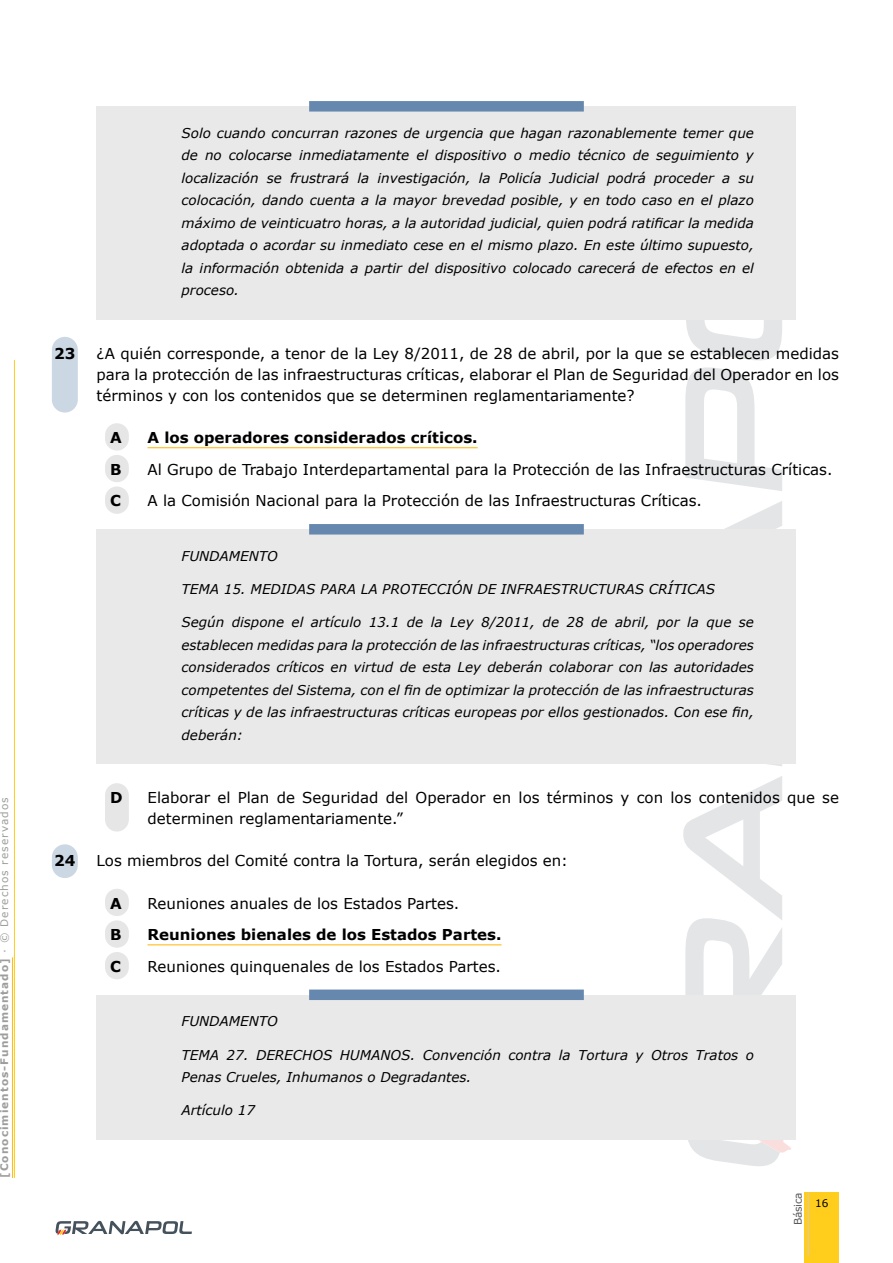
<style>
.page{position:relative;width:893px;height:1263px;background:#fff}
.page>*{position:absolute;margin:0;border:0;box-sizing:border-box;transform-origin:0 0}
.t1{font:15px/21px "Verdana";color:#000;text-align:justify}
.t2{font:700 15px "Verdana";color:#000}
.t3{font:italic 13.5px/22.5px "Verdana";color:#000;text-align:justify}
.t4{font:700 10.5px "Verdana";letter-spacing:.1em;color:#9d9d9c}
.t5{font:10.5px "Verdana";letter-spacing:-.03em;color:#575756}
.t6{font:10.5px "Verdana";color:#000}
.s1{font-weight:400}
</style>
<div class="page">
<svg style="left:683px;top:776px;width:99px;height:219px"></svg>
<svg style="left:725px;top:501px;width:57px;height:265px"></svg>
<svg style="left:685px;top:367px;width:97px;height:124px"></svg>
<svg style="left:685px;top:1139px;width:111px;height:27px"></svg>
<svg style="left:686px;top:319px;width:96px;height:41px"></svg>
<svg style="left:56px;top:1221px;width:136px;height:14px"></svg>
<div style="left:805px;top:1193px;width:34px;height:70px;background:#ffcd1c"></div>
<hr style="left:14px;top:360px;width:1px;height:818px;background:#ffcd1c">
<hr style="left:12px;top:957px;width:1px;height:221px;background:#ffbd19">
<hr style="left:808px;top:1193px;width:1px;height:62px;background:#d4cac8">
<div style="left:97px;top:106px;width:699px;height:213px;background:#e9e9e9"></div>
<div style="left:309px;top:101px;width:275px;height:11px;background:#6688af"></div>
<div style="left:52px;top:337px;width:26px;height:76px;background:#ccd7e4;border-radius:13px"></div>
<div style="left:105px;top:423px;width:24px;height:28px;background:#e6e6e6;border-radius:12px"></div>
<div style="left:105px;top:455px;width:24px;height:27px;background:#e6e6e6;border-radius:12px"></div>
<div style="left:105px;top:486px;width:24px;height:28px;background:#e6e6e6;border-radius:12px"></div>
<div style="left:97px;top:529px;width:699px;height:235px;background:#e9e9e9"></div>
<div style="left:309px;top:524px;width:275px;height:10px;background:#6688af"></div>
<div style="left:105px;top:783px;width:24px;height:48px;background:#e6e6e6;border-radius:12px"></div>
<div style="left:52px;top:844px;width:26px;height:34px;background:#ccd7e4;border-radius:13px"></div>
<div style="left:105px;top:889px;width:24px;height:27px;background:#e6e6e6;border-radius:12px"></div>
<div style="left:105px;top:920px;width:24px;height:28px;background:#e6e6e6;border-radius:12px"></div>
<div style="left:105px;top:952px;width:24px;height:27px;background:#e6e6e6;border-radius:12px"></div>
<div style="left:97px;top:995px;width:699px;height:144px;background:#e9e9e9"></div>
<div style="left:309px;top:989px;width:275px;height:11px;background:#6688af"></div>
<hr style="left:148px;top:447px;width:330px;height:1px;background:#ffbd19">
<hr style="left:148px;top:944px;width:354px;height:1px;background:#ffbd19">
<p class="t4" style="left:-3px;top:1178px;width:382px;rotate:-90deg">[Conocimientos-Fundamentado] <span class="s1">· © Derechos reservados</span></p>
<p class="t3" style="left:182px;top:122px;width:574px">Solo cuando concurran razones de urgencia que hagan razonablemente temer que de no colocarse inmediatamente el dispositivo o medio técnico de seguimiento y localización se frustrará la investigación, la Policía Judicial podrá proceder a su colocación, dando cuenta a la mayor brevedad posible, y en todo caso en el plazo máximo de veinticuatro horas, a la autoridad judicial, quien podrá ratificar la medida adoptada o acordar su inmediato cese en el mismo plazo. En este último supuesto, la información obtenida a partir del dispositivo colocado carecerá de efectos en el proceso.</p>
<p class="t2" style="left:54px;top:344px;width:23px">23</p>
<p class="t1" style="left:97px;top:343px;width:744px">¿A quién corresponde, a tenor de la Ley 8/2011, de 28 de abril, por la que se establecen medidas para la protección de las infraestructuras críticas, elaborar el Plan de Seguridad del Operador en los términos y con los contenidos que se determinen reglamentariamente?</p>
<p class="t2" style="left:110px;top:428px;width:13px">A</p>
<p class="t2" style="left:148px;top:428px;width:332px">A los operadores considerados críticos.</p>
<p class="t2" style="left:110px;top:460px;width:13px">B</p>
<p class="t1" style="left:148px;top:459px;width:686px">Al Grupo de Trabajo Interdepartamental para la Protección de las Infraestructuras Críticas.</p>
<p class="t2" style="left:110px;top:491px;width:12px">C</p>
<p class="t1" style="left:148px;top:491px;width:556px">A la Comisión Nacional para la Protección de las Infraestructuras Críticas.</p>
<p class="t3" style="left:182px;top:545px;width:98px">FUNDAMENTO</p>
<p class="t3" style="left:182px;top:578px;width:535px">TEMA 15. MEDIDAS PARA LA PROTECCIÓN DE INFRAESTRUCTURAS CRÍTICAS</p>
<p class="t3" style="left:182px;top:611px;width:574px">Según dispone el artículo 13.1 de la Ley 8/2011, de 28 de abril, por la que se establecen medidas para la protección de las infraestructuras críticas, “los operadores considerados críticos en virtud de esta Ley deberán colaborar con las autoridades competentes del Sistema, con el fin de optimizar la protección de las infraestructuras críticas y de las infraestructuras críticas europeas por ellos gestionados. Con ese fin, deberán:</p>
<p class="t2" style="left:110px;top:788px;width:14px">D</p>
<p class="t1" style="left:148px;top:787px;width:693px">Elaborar el Plan de Seguridad del Operador en los términos y con los contenidos que se determinen reglamentariamente.”</p>
<p class="t2" style="left:54px;top:851px;width:23px">24</p>
<p class="t1" style="left:97px;top:851px;width:473px">Los miembros del Comité contra la Tortura, serán elegidos en:</p>
<p class="t2" style="left:110px;top:893px;width:13px">A</p>
<p class="t1" style="left:148px;top:893px;width:313px">Reuniones anuales de los Estados Partes.</p>
<p class="t2" style="left:110px;top:925px;width:13px">B</p>
<p class="t2" style="left:148px;top:925px;width:355px">Reuniones bienales de los Estados Partes.</p>
<p class="t2" style="left:110px;top:957px;width:12px">C</p>
<p class="t1" style="left:148px;top:956px;width:355px">Reuniones quinquenales de los Estados Partes.</p>
<p class="t3" style="left:182px;top:1010px;width:98px">FUNDAMENTO</p>
<p class="t3" style="left:182px;top:1043px;width:574px">TEMA 27. DERECHOS HUMANOS. Convención contra la Tortura y Otros Tratos o<br>Penas Crueles, Inhumanos o Degradantes.</p>
<p class="t3" style="left:182px;top:1099px;width:75px">Artículo 17</p>
<p class="t5" style="left:791px;top:1225px;width:34px;rotate:-90deg">Básica</p>
<p class="t6" style="left:815px;top:1197px;width:15px">16</p>
</div>
